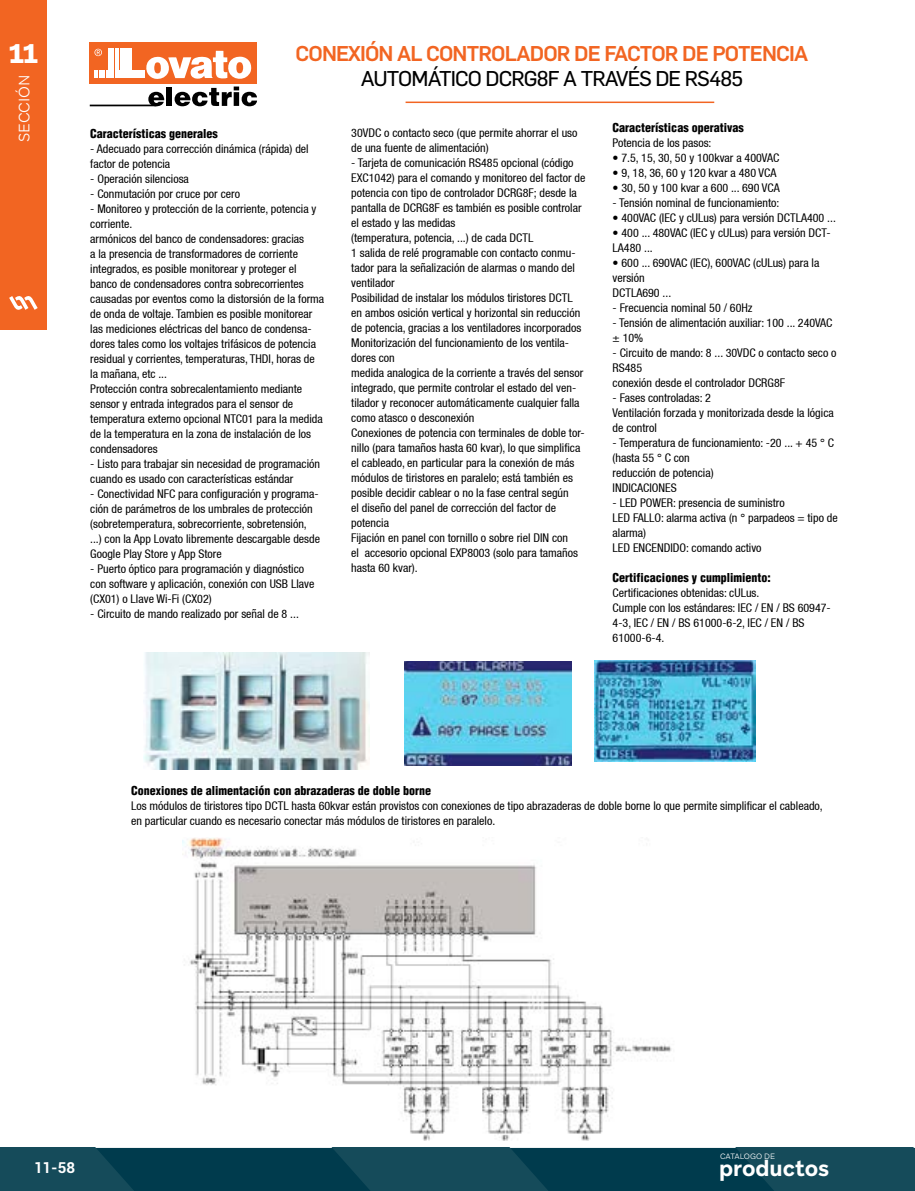
<style>
.page{position:relative;width:915px;height:1191px;background:#fff}
.page>*{position:absolute;margin:0;border:0;box-sizing:border-box;transform-origin:0 0}
.t1{font:900 27px "Aribau Grotesk";color:#fff}
.t2{font:700 22.2px "Aribau Grotesk";color:#fff}
.t3{font:500 21px "Flama";letter-spacing:-.04em;color:#f26522}
.t4{font:21px "Flama Basic";letter-spacing:-.04em;color:#000}
.t5{font:300 15px "Aribau Grotesk";color:#fff}
.t6{font:700 15px "Roboto";color:#fff}
.t7{font:condensed 12px/15px "Helvetica 57";color:#000}
.t8{font:900 condensed 12px "Helvetica";color:#000}
.t9{font:300 7.8px "Aribau Grotesk";letter-spacing:-.005em;color:#fff}
</style>
<div class="page">
<hr style="left:405px;top:102px;width:309px;height:1px;background:#f26522">
<div style="left:89px;top:43px;width:168px;height:41px;background:#f26522"></div>
<svg style="left:148px;top:92px;width:16px;height:14px"></svg>
<div style="left:167px;top:87px;width:5px;height:19px;background:#000"></div>
<svg style="left:174px;top:87px;width:83px;height:19px"></svg>
<hr style="left:90px;top:105px;width:66px;height:1px;background:#000">
<div style="left:120px;top:49px;width:11px;height:29px;background:#fff"></div>
<div style="left:120px;top:71px;width:25px;height:7px;background:#fff"></div>
<svg style="left:94px;top:49px;width:24px;height:29px"></svg>
<svg style="left:146px;top:51px;width:105px;height:28px"></svg>
<div style="left:0;top:0;width:47px;height:330px;background:#f26522"></div>
<svg style="left:9px;top:296px;width:29px;height:14px"></svg>
<svg style="left:0;top:1147px;width:914px;height:44px;background:#0d4555"></svg>
<img style="left:144px;top:652px;width:226px;height:117px">
<img style="left:183px;top:838px;width:489px;height:302px">
<img style="left:594px;top:660px;width:161px;height:101px">
<img style="left:404px;top:661px;width:167px;height:105px">
<h1 class="t1" style="left:9px;top:36px;width:31px">11</h1>
<p class="t5" style="left:15px;top:142px;width:69px;rotate:-90deg">SECCIÓN</p>
<h3 class="t3" style="left:295px;top:38px;width:514px">CONEXIÓN AL CONTROLADOR DE FACTOR DE POTENCIA</h3>
<h3 class="t4" style="left:360px;top:64px;width:384px">AUTOMÁTICO DCRG8F A TRAVÉS DE RS485</h3>
<p class="t8" style="left:90px;top:126px;width:129px">Características generales</p>
<p class="t7" style="left:90px;top:141px;width:220px">- Adecuado para corrección dinámica (rápida) del factor de potencia</p>
<p class="t7" style="left:90px;top:171px;width:100px">- Operación silenciosa</p>
<p class="t7" style="left:90px;top:186px;width:151px">- Conmutación por cruce por cero</p>
<p class="t7" style="left:90px;top:201px;width:235px">- Monitoreo y protección de la corriente, potencia y corriente.<br>armónicos del banco de condensadores: gracias<br>a la presencia de transformadores de corriente integrados, es posible monitorear y proteger el banco de condensadores contra sobrecorrientes causadas por eventos como la distorsión de la forma de onda de voltaje. Tambien es posible monitorear las mediciones eléctricas del banco de condensa&shy;dores tales como los voltajes trifásicos de potencia residual y corrientes, temperaturas, THDI, horas de la mañana, etc ...<br>Protección contra sobrecalentamiento mediante sensor y entrada integrados para el sensor de temperatura externo opcional NTC01 para la medida de la temperatura en la zona de instalación de los condensadores</p>
<p class="t7" style="left:90px;top:456px;width:231px">- Listo para trabajar sin necesidad de programación cuando es usado con características estándar</p>
<p class="t7" style="left:90px;top:486px;width:231px">- Conectividad NFC para configuración y programa&shy;ción de parámetros de los umbrales de protección (sobretemperatura, sobrecorriente, sobretensión, ...) con la App Lovato libremente descargable desde Google Play Store y App Store</p>
<p class="t7" style="left:90px;top:561px;width:226px">- Puerto óptico para programación y diagnóstico con software y aplicación, conexión con USB Llave (CX01) o Llave Wi-Fi (CX02)</p>
<p class="t7" style="left:90px;top:606px;width:210px">- Circuito de mando realizado por señal de 8 ...</p>
<p class="t7" style="left:351px;top:125px;width:228px">30VDC o contacto seco (que permite ahorrar el uso de una fuente de alimentación)</p>
<p class="t7" style="left:351px;top:155px;width:235px">- Tarjeta de comunicación RS485 opcional (código EXC1042) para el comando y monitoreo del factor de potencia con tipo de controlador DCRG8F; desde la pantalla de DCRG8F es también es posible controlar el estado y las medidas<br>(temperatura, potencia, ...) de cada DCTL<br>1 salida de relé programable con contacto conmu&shy;tador para la señalización de alarmas o mando del ventilador<br>Posibilidad de instalar los módulos tiristores DCTL en ambos osición vertical y horizontal sin reducción de potencia, gracias a los ventiladores incorporados Monitorización del funcionamiento de los ventila&shy;dores con<br>medida analogica de la corriente a través del sensor integrado, que permite controlar el estado del ven&shy;tilador y reconocer automáticamente cualquier falla como atasco o desconexión<br>Conexiones de potencia con terminales de doble tor&shy;nillo (para tamaños hasta 60 kvar), lo que simplifica el cableado, en particular para la conexión de más módulos de tiristores en paralelo; está también es posible decidir cablear o no la fase central según<br>el diseño del panel de corrección del factor de potencia<br>Fijación en panel con tornillo o sobre riel DIN con<br>el accesorio opcional EXP8003 (solo para tamaños hasta 60 kvar).</p>
<p class="t8" style="left:612px;top:120px;width:132px">Características operativas</p>
<p class="t7" style="left:612px;top:135px;width:100px">Potencia de los pasos:</p>
<p class="t7" style="left:612px;top:150px;width:168px">• 7.5, 15, 30, 50 y 100kvar a 400VAC</p>
<p class="t7" style="left:612px;top:165px;width:165px">• 9, 18, 36, 60 y 120 kvar a 480 VCA</p>
<p class="t7" style="left:612px;top:180px;width:168px">• 30, 50 y 100 kvar a 600 ... 690 VCA</p>
<p class="t7" style="left:612px;top:195px;width:168px">- Tensión nominal de funcionamiento:</p>
<p class="t7" style="left:612px;top:210px;width:225px">• 400VAC (IEC y cULus) para versión DCTLA400 ...</p>
<p class="t7" style="left:612px;top:225px;width:219px">• 400 ... 480VAC (IEC y cULus) para versión DCT-<br>LA480 ...</p>
<p class="t7" style="left:612px;top:255px;width:208px">• 600 ... 690VAC (IEC), 600VAC (cULus) para la versión<br>DCTLA690 ...</p>
<p class="t7" style="left:612px;top:300px;width:141px">- Frecuencia nominal 50 / 60Hz</p>
<p class="t7" style="left:612px;top:315px;width:221px">- Tensión de alimentación auxiliar: 100 ... 240VAC ± 10%</p>
<p class="t7" style="left:612px;top:345px;width:225px">- Circuito de mando: 8 ... 30VDC o contacto seco o<br>RS485<br>conexión desde el controlador DCRG8F</p>
<p class="t7" style="left:612px;top:390px;width:222px">- Fases controladas: 2<br>Ventilación forzada y monitorizada desde la lógica de control</p>
<p class="t7" style="left:612px;top:435px;width:223px">- Temperatura de funcionamiento: -20 ... + 45 ° C (hasta 55 ° C con<br>reducción de potencia)<br>INDICACIONES</p>
<p class="t7" style="left:612px;top:495px;width:226px">- LED POWER: presencia de suministro<br>LED FALLO: alarma activa (n ° parpadeos = tipo de alarma)<br>LED ENCENDIDO: comando activo</p>
<p class="t8" style="left:612px;top:570px;width:159px">Certificaciones y cumplimiento:</p>
<p class="t7" style="left:612px;top:585px;width:220px">Certificaciones obtenidas: cULus.<br>Cumple con los estándares: IEC / EN / BS 60947-<br>4-3, IEC / EN / BS 61000-6-2, IEC / EN / BS<br>61000-6-4.</p>
<p class="t8" style="left:131px;top:783px;width:301px">Conexiones de alimentación con abrazaderas de doble borne</p>
<p class="t7" style="left:131px;top:798px;width:692px">Los módulos de tiristores tipo DCTL hasta 60kvar están provistos con conexiones de tipo abrazaderas de doble borne lo que permite simplificar el cableado, en particular cuando es necesario conectar más módulos de tiristores en paralelo.</p>
<p class="t6" style="left:34px;top:1157px;width:42px">11-58</p>
<p class="t9" style="left:719px;top:1151px;width:57px">CATALOGO DE</p>
<h2 class="t2" style="left:719px;top:1154px;width:111px">productos</h2>
</div>
